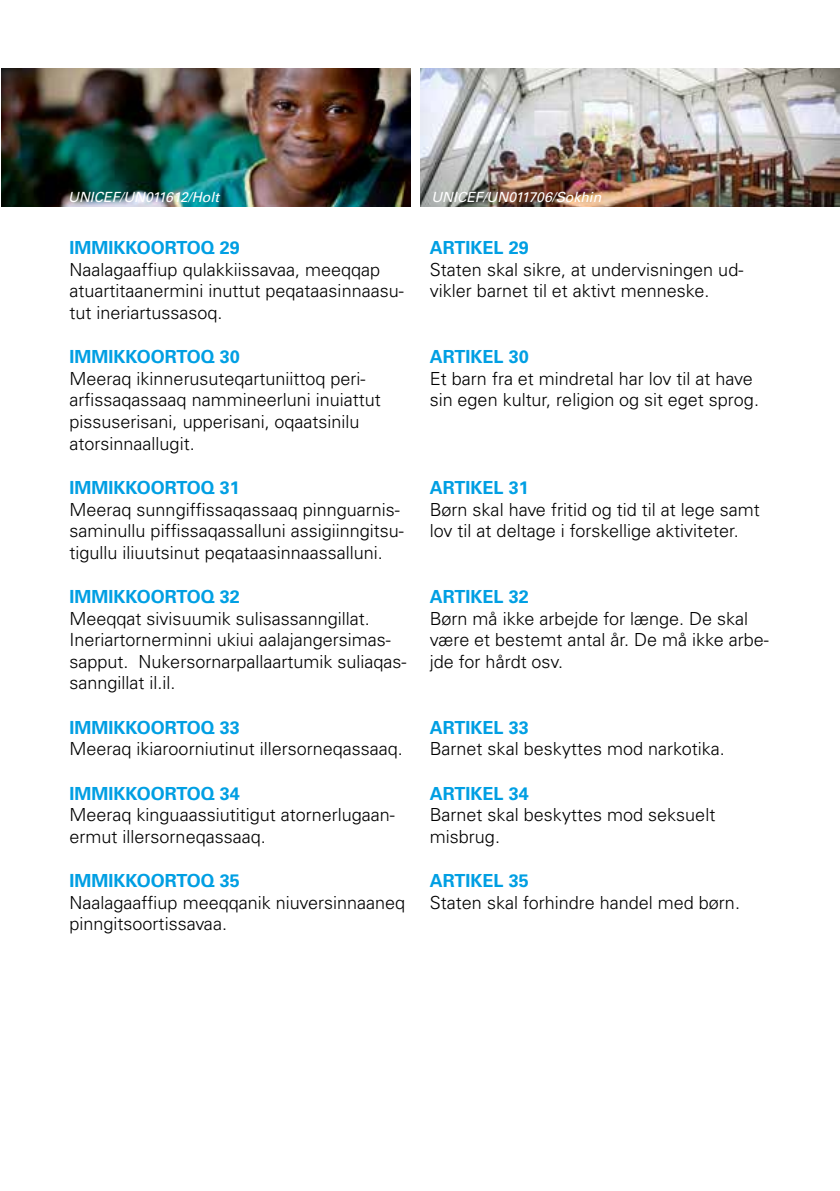
<style>
.page{position:relative;width:840px;height:1191px;background:#fff}
.page>*{position:absolute;margin:0;border:0;box-sizing:border-box;transform-origin:0 0}
.t1{font:300 18px/21.6px "Univers LT Pro 45";color:#000}
.t2{font:700 18px "Univers LT Pro 65";color:#009fe3}
.t3{font:italic 14px "Univers LT Pro 55";color:#fff}
</style>
<div class="page">
<img style="left:2px;top:68px;width:408px;height:138px">
<img style="left:420px;top:68px;width:419px;height:138px">
<p class="t3" style="left:68px;top:188px;width:152px">UNICEF/UN011612/Holt</p>
<p class="t3" style="left:431px;top:188px;width:171px">UNICEF/UN011706/Sokhin</p>
<p class="t2" style="left:429px;top:237px;width:100px">ARTIKEL 29</p>
<p class="t1" style="left:429px;top:258px;width:315px">Staten skal sikre, at undervisningen ud&shy;vikler barnet til et aktivt menneske.</p>
<p class="t2" style="left:69px;top:237px;width:172px">IMMIKKOORTOQ 29</p>
<p class="t1" style="left:69px;top:258px;width:335px">Naalagaaffiup qulakkiissavaa, meeqqap atuartitaanermini inuttut peqataasinnaasu&shy;tut ineriartussasoq.</p>
<p class="t2" style="left:69px;top:346px;width:172px">IMMIKKOORTOQ 30</p>
<p class="t1" style="left:69px;top:367px;width:312px">Meeraq ikinnerusuteqartuniittoq peri&shy;arfissaqassaaq nammineerluni inuiattut pissuserisani, upperisani, oqaatsinilu atorsinnaallugit.</p>
<p class="t2" style="left:69px;top:477px;width:172px">IMMIKKOORTOQ 31</p>
<p class="t1" style="left:69px;top:498px;width:336px">Meeraq sunngiffissaqassaaq pinnguarnis&shy;saminullu piffissaqassalluni assigiinngitsu&shy;tigullu iliuutsinut peqataasinnaassalluni.</p>
<p class="t2" style="left:69px;top:586px;width:172px">IMMIKKOORTOQ 32</p>
<p class="t1" style="left:69px;top:607px;width:338px">Meeqqat sivisuumik sulisassanngillat.<br>Ineriartornerminni ukiui aalajangersimas&shy;sapput. Nukersornarpallaartumik suliaqas&shy;sanngillat il.il.</p>
<p class="t2" style="left:69px;top:716px;width:172px">IMMIKKOORTOQ 33</p>
<p class="t1" style="left:69px;top:738px;width:335px">Meeraq ikiaroorniutinut illersorneqassaaq.</p>
<p class="t2" style="left:69px;top:782px;width:172px">IMMIKKOORTOQ 34</p>
<p class="t1" style="left:69px;top:804px;width:327px">Meeraq kinguaassiutitigut atornerlugaan&shy;ermut illersorneqassaaq.</p>
<p class="t2" style="left:69px;top:870px;width:172px">IMMIKKOORTOQ 35</p>
<p class="t1" style="left:69px;top:891px;width:337px">Naalagaaffiup meeqqanik niuversinnaaneq pinngitsoortissavaa.</p>
<p class="t2" style="left:429px;top:346px;width:100px">ARTIKEL 30</p>
<p class="t1" style="left:429px;top:367px;width:330px">Et barn fra et mindretal har lov til at have sin egen kultur, religion og sit eget sprog.</p>
<p class="t2" style="left:429px;top:477px;width:100px">ARTIKEL 31</p>
<p class="t1" style="left:429px;top:498px;width:331px">Børn skal have fritid og tid til at lege samt lov til at deltage i forskellige aktiviteter.</p>
<p class="t2" style="left:429px;top:586px;width:100px">ARTIKEL 32</p>
<p class="t1" style="left:429px;top:607px;width:340px">Børn må ikke arbejde for længe. De skal være et bestemt antal år. De må ikke arbe&shy;jde for hårdt osv.</p>
<p class="t2" style="left:429px;top:716px;width:100px">ARTIKEL 33</p>
<p class="t1" style="left:429px;top:738px;width:296px">Barnet skal beskyttes mod narkotika.</p>
<p class="t2" style="left:429px;top:782px;width:100px">ARTIKEL 34</p>
<p class="t1" style="left:429px;top:804px;width:287px">Barnet skal beskyttes mod seksuelt misbrug.</p>
<p class="t2" style="left:429px;top:870px;width:100px">ARTIKEL 35</p>
<p class="t1" style="left:429px;top:891px;width:311px">Staten skal forhindre handel med børn.</p>
</div>
